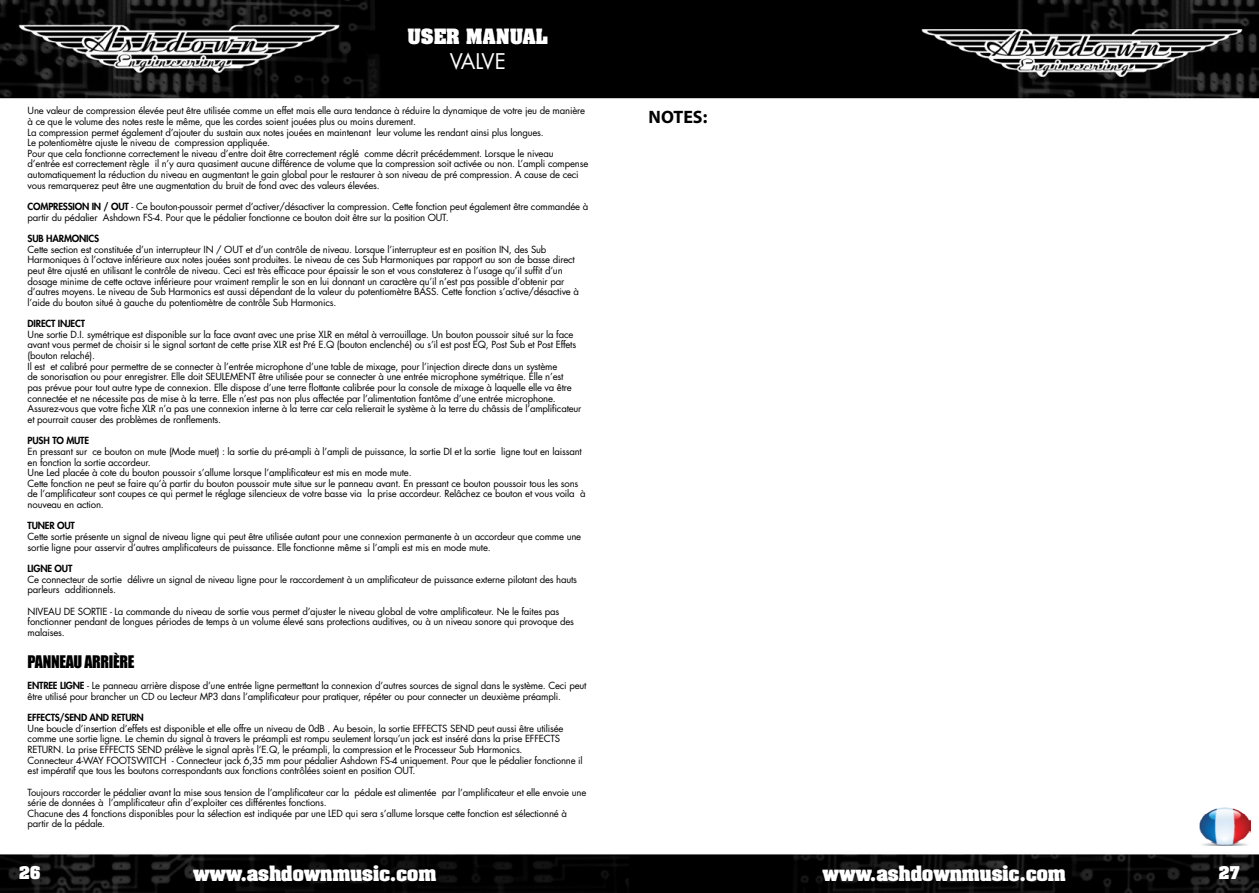
<style>
.page{position:relative;width:1259px;height:893px;background:#fff}
.page>*{position:absolute;margin:0;border:0;box-sizing:border-box;transform-origin:0 0}
.t1{font:21px "Futura";letter-spacing:-.04em;color:#fff}
.t2{font:700 18px "Aachen";color:#fff}
.t3{font:700 18px "Myriad Pro";color:#000}
.t4{font:15.9px "Impact";color:#000}
.t5{font:700 15px "Aachen";color:#fff}
.t6{font:9.6px/10.6px "Futura";letter-spacing:-.02em;color:#000}
.t7{font:800 9.6px "Futura";letter-spacing:-.02em;color:#000}
.s1{font-weight:800}
</style>
<div class="page">
<img style="left:0;top:0;width:1259px;height:893px">
<img style="left:1199px;top:807px;width:51px;height:39px">
<h2 class="t2" style="left:407px;top:23px;width:142px">USER MANUAL</h2>
<h1 class="t1" style="left:450px;top:48px;width:58px">VALVE</h1>
<p class="t6" style="left:28px;top:106px;width:562px">Une valeur de compression élevée peut être utilisée comme un effet mais elle aura tendance à réduire la dynamique de votre jeu de manière à ce que le volume des notes reste le même, que les cordes soient jouées plus ou moins durement.<br>La compression permet également d’ajouter du sustain aux notes jouées en maintenant leur volume les rendant ainsi plus longues.<br>Le potentiomètre ajuste le niveau de compression appliquée.<br>Pour que cela fonctionne correctement le niveau d’entre doit être correctement réglé comme décrit précédemment. Lorsque le niveau d’entrée est correctement règle il n’y aura quasiment aucune différence de volume que la compression soit activée ou non. L’ampli compense automatiquement la réduction du niveau en augmentant le gain global pour le restaurer à son niveau de pré compression. A cause de ceci vous remarquerez peut être une augmentation du bruit de fond avec des valeurs élevées.</p>
<p class="t6" style="left:28px;top:201px;width:562px"><span class="s1">COMPRESSION IN / OUT</span> - Ce bouton-poussoir permet d’activer/désactiver la compression. Cette fonction peut également être commandée à partir du pédalier Ashdown FS-4. Pour que le pédalier fonctionne ce bouton doit être sur la position OUT.</p>
<p class="t7" style="left:28px;top:232px;width:72px">SU B HARMONICS</p>
<p class="t6" style="left:28px;top:244px;width:553px">Cette section est constituée d’un interrupteur IN / OUT et d’un contrôle de niveau. Lorsque l’interrupteur est en position IN, des Sub Harmoniques à l’octave inférieure aux notes jouées sont produites. Le niveau de ces Sub Harmoniques par rapport au son de basse direct peut être ajusté en utilisant le contrôle de niveau. Ceci est très efficace pour épaissir le son et vous constaterez à l’usage qu’il suffit d’un dosage minime de cette octave inférieure pour vraiment remplir le son en lui donnant un caractère qu’il n’est pas possible d’obtenir par d’autres moyens. Le niveau de Sub Harmonics est aussi dépendant de la valeur du potentiomètre BASS. Cette fonction s’active/désactive à l’aide du bouton situé à gauche du potentiomètre de contrôle Sub Harmonics.</p>
<p class="t7" style="left:28px;top:317px;width:59px">DIRECT INJECT</p>
<p class="t6" style="left:28px;top:329px;width:555px">Une sortie D.I. symétrique est disponible sur la face avant avec une prise XLR en métal à verrouillage. Un bouton poussoir situé sur la face avant vous permet de choisir si le signal sortant de cette prise XLR est Pré E.Q (bouton enclenché) ou s’il est post EQ, Post Sub et Post Effets (bouton relaché).<br>Il est et calibré pour permettre de se connecter à l’entrée microphone d’une table de mixage, pour l’injection directe dans un système<br>de sonorisation ou pour enregistrer. Elle doit SEULEMENT être utilisée pour se connecter à une entrée microphone symétrique. Elle n’est<br>pas prévue pour tout autre type de connexion. Elle dispose d’une terre flottante calibrée pour la console de mixage à laquelle elle va être connectée et ne nécessite pas de mise à la terre. Elle n’est pas non plus affectée par l’alimentation fantôme d’une entrée microphone.<br>Assurez-vous que votre fiche XLR n’a pas une connexion interne à la terre car cela relierait le système à la terre du châssis de l’amplificateur et pourrait causer des problèmes de ronflements.</p>
<p class="t7" style="left:28px;top:434px;width:63px">PUSH TO MUTE</p>
<p class="t6" style="left:28px;top:446px;width:559px">En pressant sur ce bouton on mute (Mode muet) : la sortie du pré-ampli à l’ampli de puissance, la sortie DI et la sortie ligne tout en laissant en fonction la sortie accordeur.<br>Une Led placée à cote du bouton poussoir s’allume lorsque l’amplificateur est mis en mode mute.<br>Cette fonction ne peut se faire qu’à partir du bouton poussoir mute situe sur le panneau avant. En pressant ce bouton poussoir tous les sons de l’amplificateur sont coupes ce qui permet le réglage silencieux de votre basse via la prise accordeur. Relâchez ce bouton et vous voila à nouveau en action.</p>
<p class="t7" style="left:28px;top:519px;width:43px">TUNER OUT</p>
<p class="t6" style="left:28px;top:531px;width:555px">Cette sortie présente un signal de niveau ligne qui peut être utilisée autant pour une connexion permanente à un accordeur que comme une sortie ligne pour asservir d’autres amplificateurs de puissance. Elle fonctionne même si l’ampli est mis en mode mute.</p>
<p class="t7" style="left:28px;top:562px;width:41px">LIGNE OUT</p>
<p class="t6" style="left:28px;top:574px;width:551px">Ce connecteur de sortie délivre un signal de niveau ligne pour le raccordement à un amplificateur de puissance externe pilotant des hauts parleurs additionnels.</p>
<p class="t6" style="left:28px;top:606px;width:548px">NIVEAU DE SORTIE - La commande du niveau de sortie vous permet d’ajuster le niveau global de votre amplificateur. Ne le faites pas fonctionner pendant de longues périodes de temps à un volume élevé sans protections auditives, ou à un niveau sonore qui provoque des malaises.</p>
<h3 class="t4" style="left:28px;top:649px;width:17px">PANNEA</h3>
<h3 class="t4" style="left:73px;top:649px;width:20px">U ARRIÈRE</h3>
<p class="t6" style="left:28px;top:680px;width:560px"><span class="s1">ENTREE LIGNE</span> - Le panneau arrière dispose d’une entrée ligne permettant la connexion d’autres sources de signal dans le système. Ceci peut être utilisé pour brancher un CD ou Lecteur MP3 dans l’amplificateur pour pratiquer, répéter ou pour connecter un deuxième préampli.</p>
<p class="t7" style="left:28px;top:711px;width:117px">EFFECTS/SEND AND RETU RN</p>
<p class="t6" style="left:28px;top:723px;width:556px">Une boucle d’insertion d’effets est disponible et elle offre un niveau de 0dB . Au besoin, la sortie EFFECTS SEND peut aussi être utilisée comme une sortie ligne. Le chemin du signal à travers le préampli est rompu seulement lorsqu’un jack est inséré dans la prise EFFECTS RETURN. La prise EFFECTS SEND prélève le signal après l’E.Q, le préampli, la compression et le Processeur Sub Harmonics.<br>Connecteur 4-WAY FOOTSWITCH - Connecteur jack 6,35 mm pour pédalier Ashdown FS-4 uniquement. Pour que le pédalier fonctionne il est impératif que tous les boutons correspondants aux fonctions contrôlées soient en position OUT.</p>
<p class="t6" style="left:28px;top:787px;width:560px">Toujours raccorder le pédalier avant la mise sous tension de l’amplificateur car la pédale est alimentée par l’amplificateur et elle envoie une série de données à l’amplificateur afin d’exploiter ces différentes fonctions.<br>Chacune des 4 fonctions disponibles pour la sélection est indiquée par une LED qui sera s’allume lorsque cette fonction est sélectionné à partir de la pédale.</p>
<h2 class="t3" style="left:648px;top:105px;width:60px">NOTES:</h2>
<h3 class="t5" style="left:19px;top:862px;width:22px">26</h3>
<h2 class="t2" style="left:193px;top:859px;width:245px">www.ashdownmusic.com</h2>
<h2 class="t2" style="left:822px;top:859px;width:245px">www.ashdownmusic.com</h2>
<h3 class="t5" style="left:1219px;top:862px;width:22px">27</h3>
</div>
